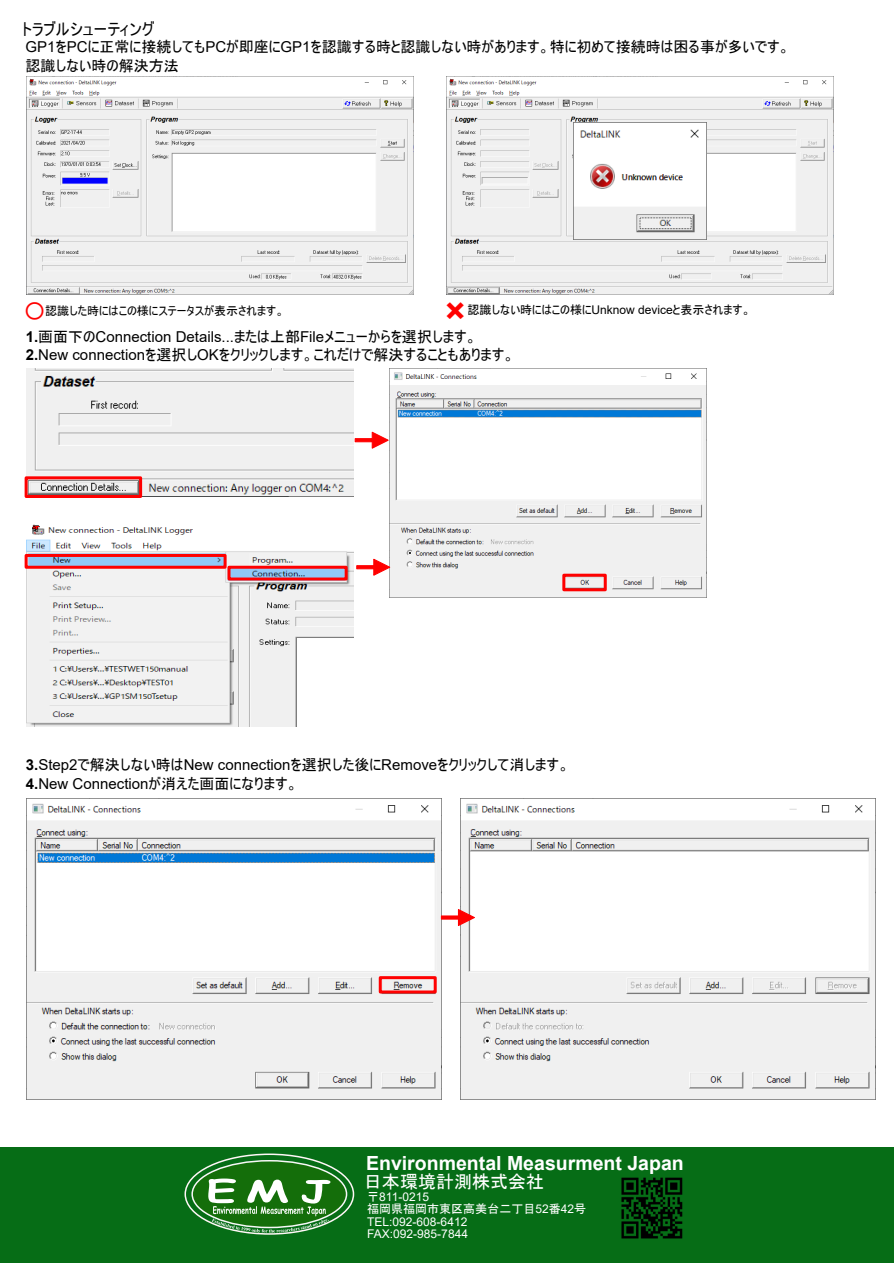
<style>
.page{position:relative;width:894px;height:1263px;background:#fff}
.page>*{position:absolute;margin:0;border:0;box-sizing:border-box;transform-origin:0 0}
.t1{font:700 36px "Arial";color:#f00}
.t2{font:700 19.5px "Arial";color:#fff}
.t3{font:18px "MS UI Gothic";color:#fff}
.t4{font:16.5px "MS UI Gothic";color:#000}
.t5{font:15px/19.5px "MS UI Gothic";color:#000}
.t6{font:12px/12.5px "Arial";color:#fff}
.t7{font:12px "MS UI Gothic";color:#000}
.s1{font-family:"Arial"}
.s2{font-size:22.5px;color:#f00}
.s3{font-family:"Arial";font-weight:700}
.s4{font-family:"MS UI Gothic"}
</style>
<div class="page">
<img style="left:389px;top:368px;width:317px;height:230px">
<img style="left:26px;top:798px;width:415px;height:301px">
<img style="left:446px;top:76px;width:387px;height:218px">
<img style="left:26px;top:76px;width:387px;height:218px">
<img style="left:460px;top:798px;width:415px;height:301px">
<img style="left:573px;top:122px;width:133px;height:117px">
<img style="left:26px;top:368px;width:327px;height:128px">
<svg style="left:354px;top:438px;width:17px;height:4px"></svg>
<svg style="left:371px;top:431px;width:18px;height:18px"></svg>
<svg style="left:356px;top:565px;width:16px;height:4px"></svg>
<svg style="left:372px;top:558px;width:19px;height:19px"></svg>
<svg style="left:440px;top:915px;width:17px;height:5px"></svg>
<svg style="left:457px;top:908px;width:18px;height:19px"></svg>
<div style="left:0;top:1147px;width:893px;height:116px;background:#066d16"></div>
<img style="left:621px;top:1177px;width:61px;height:62px">
<svg style="left:184px;top:1153px;width:170px;height:82px"></svg>
<div style="left:191px;top:1160px;width:156px;height:68px;background:#146e0a;border:2px solid #f8f8f8;border-radius:50%"></div>
<svg style="left:208px;top:1178px;width:122px;height:55px"></svg>
<img style="left:26px;top:524px;width:327px;height:203px">
<div style="left:25px;top:476px;width:117px;height:22px;border:3px solid #f00"></div>
<div style="left:25px;top:554px;width:201px;height:15px;border:3px solid #f00"></div>
<div style="left:227px;top:566px;width:120px;height:14px;border:3px solid #f00"></div>
<div style="left:378px;top:976px;width:58px;height:17px;border:3px solid #f00"></div>
<div style="left:562px;top:574px;width:44px;height:17px;border:3px solid #f00"></div>
<p class="t4" style="left:20px;top:21px;width:135px">トラブルシューティング</p>
<p class="t5" style="left:25px;top:37px;width:765px"><span class="s1">GP1</span>を<span class="s1">PC</span>に正常に接続しても<span class="s1">PC</span>が即座に<span class="s1">GP1</span>を認識する時と認識しない時があります。特に初めて接続時は困る事が多いです。認識しない時の解決方法</p>
<p class="t7" style="left:23px;top:305px;width:262px"><span class="s2">〇</span>認識した時にはこの様にステータスが表示されます。</p>
<p class="t1" style="left:445px;top:296px;width:23px">×</p>
<p class="t7" style="left:467px;top:304px;width:284px">認識しない時にはこの様に<span class="s1">Unknow device</span>と表示されます。</p>
<p class="t5" style="left:26px;top:328px;width:490px;line-height:18px"><span class="s3">1.</span>画面下の<span class="s1">Connection Details...</span>または上部<span class="s1">File</span>メニューからを選択します。<br><span class="s3">2.</span><span class="s1">New connection</span>を選択し<span class="s1">OK</span>をクリックします。これだけで解決することもあります。</p>
<p class="t5" style="left:26px;top:755px;width:544px"><span class="s3">3.</span><span class="s1">Step2</span>で解決しない時は<span class="s1">New connection</span>を選択した後に<span class="s1">Remove</span>をクリックして消します。<br><span class="s3">4.</span><span class="s1">New Connection</span>が消えた画面になります。</p>
<p class="t2" style="left:366px;top:1156px;width:319px">Environmental Measurment Japan</p>
<p class="t3" style="left:364px;top:1172px;width:182px">日本環境計測株式会社</p>
<p class="t6" style="left:367px;top:1191px;width:220px"><span class="s4">〒</span>811-0215<br><span class="s4">福岡県福岡市東区高美台二丁目</span>52<span class="s4">番</span>42<span class="s4">号<br></span>TEL:092-608-6412<br>FAX:092-985-7844</p>
</div>
